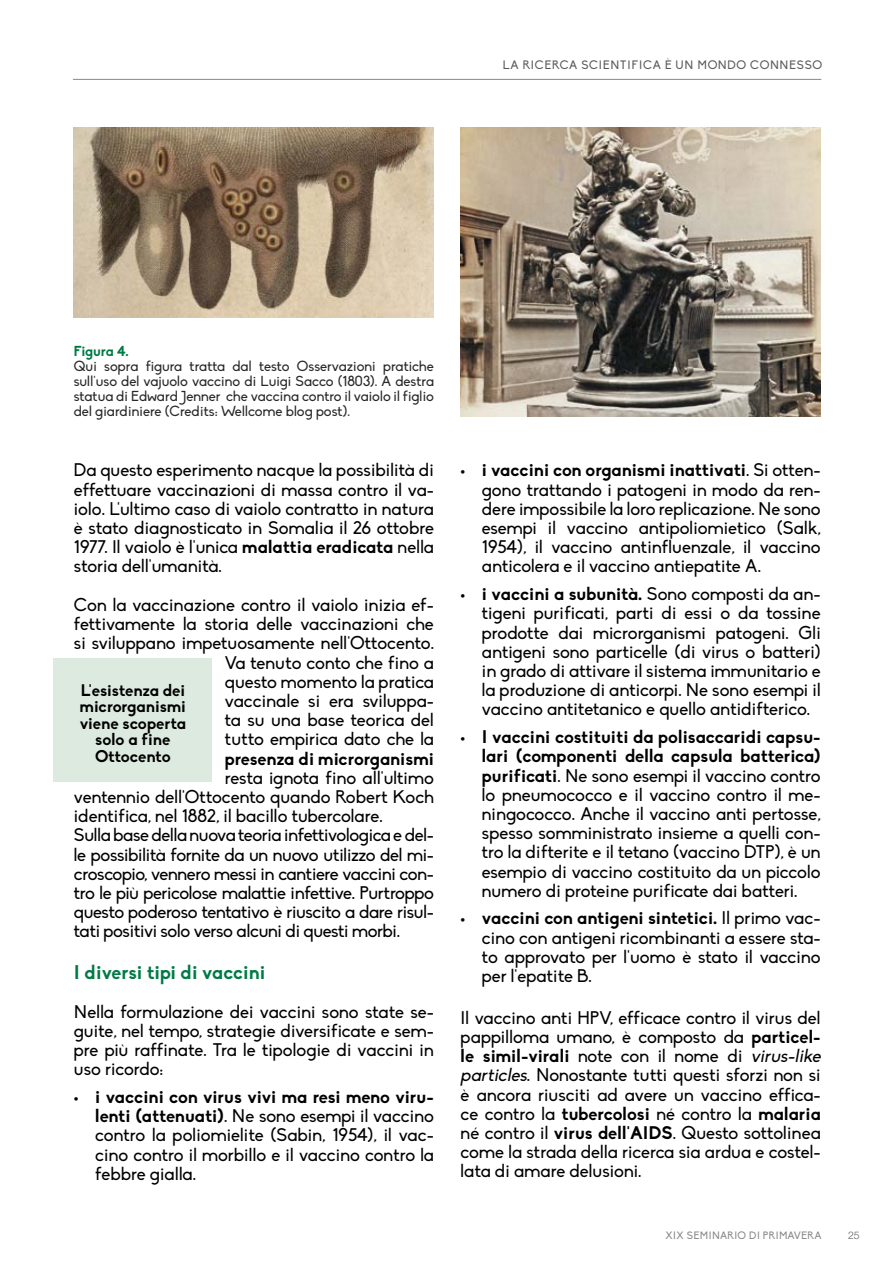
<style>
.page{position:relative;width:893px;height:1263px;background:#fff}
.page>*{position:absolute;margin:0;border:0;box-sizing:border-box;transform-origin:0 0}
.t1{font:700 19.5px "Biko";color:#007a45}
.t2{font:18px/19.2px "Biko";color:#000;text-align:justify}
.t3{font:18px/19.2px "Biko";letter-spacing:-.02em;color:#000}
.t4{font:700 18px "Biko";color:#000}
.t5{font:700 16.5px/16.5px "Biko";color:#000;text-align:center}
.t6{font:14.25px/15px "Biko";color:#282829;text-align:justify}
.t7{font:700 14.25px "Biko";letter-spacing:-.005em;color:#007a45}
.t8{font:12px "Biko";letter-spacing:.06em;color:#58585a}
.t9{font:10.5px "Biko";letter-spacing:.035em;color:#858688}
.t10{font:300 10.5px "Helvetica Neue LT Std";color:#616264}
.s1{font-weight:700}
.s2{font-style:italic}
</style>
<div class="page">
<hr style="left:73px;top:79px;width:748px;height:1px;background:#87888a">
<div style="left:54px;top:658px;width:158px;height:124px;background:#dceadf"></div>
<img style="left:74px;top:127px;width:360px;height:191px">
<img style="left:460px;top:127px;width:361px;height:290px">
<p class="t8" style="left:503px;top:58px;width:28px">la ric</p>
<p class="t8" style="left:544px;top:58px;width:17px">erca</p>
<p class="t8" style="left:581px;top:58px;width:8px">sci</p>
<p class="t8" style="left:603px;top:58px;width:25px">entifica</p>
<p class="t8" style="left:665px;top:58px;width:159px">è un mondo connesso</p>
<p class="t7" style="left:74px;top:342px;width:57px">Figura 4.</p>
<p class="t6" style="left:74px;top:359px;width:362px">Qui sopra figura tratta dal testo Osservazioni pratiche sull'uso del vajuolo vaccino di Luigi Sacco (1803). A destra statua di Edward Jenner che vaccina contro il vaiolo il figlio del giardiniere (Credits: Wellcome blog post).</p>
<p class="t2" style="left:74px;top:461px;width:362px">Da questo esperimento nacque la possibilità di effettuare vaccinazioni di massa contro il va&shy;iolo. L'ultimo caso di vaiolo contratto in natura è stato diagnosticato in Somalia il 26 ottobre 1977. Il vaiolo è l'unica <span class="s1">malattia eradicata</span> nella storia dell'umanità.</p>
<p class="t2" style="left:74px;top:595px;width:362px;text-align:right">Con la vaccinazione contro il vaiolo inizia ef&shy;fettivamente la storia delle vaccinazioni che si sviluppano impetuosamente nell'Ottocento.<br>Va tenuto conto che fino a<br>questo momento la pratica<br>vaccinale si era sviluppa-<br>ta su una base teorica del<br>tutto empirica dato che la</p>
<p class="t4" style="left:225px;top:747px;width:211px">presenza di microrganismi</p>
<p class="t3" style="left:74px;top:768px;width:362px;text-indent:151px">resta ignota fino all'ultimo ventennio dell'Ottocento quando Robert Koch identifica, nel 1882, il bacillo tubercolare.<br>Sulla base della nuova teoria infettivologica e del&shy;le possibilità fornite da un nuovo utilizzo del mi&shy;croscopio, vennero messi in cantiere vaccini con&shy;tro le più pericolose malattie infettive. Purtroppo questo poderoso tentativo è riuscito a dare risul&shy;tati positivi solo verso alcuni di questi morbi.</p>
<p class="t1" style="left:74px;top:961px;width:193px">I diversi tipi di vaccini</p>
<p class="t2" style="left:74px;top:1002px;width:362px">N ella formulazione dei vaccini sono state se&shy;guite, nel tempo, strategie diversificate e sem&shy;pre più raffinate. Tra le tipologie di vaccini in uso ricordo:</p>
<p class="t2" style="left:95px;top:1087px;width:340px;text-indent:-21px">• <span class="s1">i vaccini con virus vivi ma resi meno viru&shy;lenti (attenuati)</span>. N e sono esempi il vaccino contro la poliomielite (Sabin, 1954), il vac&shy;cino contro il morbillo e il vaccino contro la febbre gialla.</p>
<p class="t5" style="left:80px;top:682px;width:108px">L'esistenza dei microrganismi viene scoperta solo a fine<br>Ottocento</p>
<p class="t2" style="left:482px;top:461px;width:340px;text-indent:-21px">• <span class="s1">i vaccini con organismi inattivati</span>. Si otten&shy;gono trattando i patogeni in modo da ren&shy;dere impossibile la loro replicazione. N e sono esempi il vaccino antipoliomietico (Salk, 1954), il vaccino antinfluenzale, il vaccino anticolera e il vaccino antiepatite A.</p>
<p class="t2" style="left:482px;top:585px;width:340px;text-indent:-21px">• <span class="s1">i vaccini a subunità.</span> Sono composti da an&shy;tigeni purificati, parti di essi o da tossine prodotte dai microrganismi patogeni. Gli antigeni sono particelle (di virus o batteri) in grado di attivare il sistema immunitario e la produzione di anticorpi. N e sono esempi il vaccino antitetanico e quello antidifterico.</p>
<p class="t2" style="left:482px;top:728px;width:340px;text-indent:-21px">• <span class="s1">I vaccini costituiti da polisaccaridi capsu&shy;lari (componenti della capsula batterica) purificati</span>. N e sono esempi il vaccino contro lo pneumococco e il vaccino contro il me&shy;ningococco. Anche il vaccino anti pertosse, spesso somministrato insieme a quelli con&shy;tro la difterite e il tetano (vaccino DTP), è un esempio di vaccino costituito da un piccolo numero di proteine purificate dai batteri.</p>
<p class="t2" style="left:482px;top:909px;width:340px;text-indent:-21px">• <span class="s1">vaccini con antigeni sintetici.</span> Il primo vac&shy;cino con antigeni ricombinanti a essere sta&shy;to approvato per l'uomo è stato il vaccino per l'epatite B.</p>
<p class="t2" style="left:461px;top:1008px;width:365px;text-align:left">Il vaccino anti HPV, efficace contro il virus del pappilloma umano, è composto da <span class="s1">particel&shy;le simil-virali</span> note con il nome di <span class="s2">virus-like particles</span>. N onostante tutti questi sforzi non si è ancora riusciti ad avere un vaccino effica&shy;ce contro la <span class="s1">tubercolosi</span> né contro la <span class="s1">malaria </span>né contro il <span class="s1">virus dell'AIDS</span>. Questo sottolinea come la strada della ricerca sia ardua e costel&shy;lata di amare delusioni.</p>
<p class="t9" style="left:665px;top:1229px;width:111px">XIX Semi nario di Primav</p>
<p class="t9" style="left:801px;top:1229px;width:15px">era</p>
<p class="t10" style="left:848px;top:1228px;width:13px">25</p>
</div>
